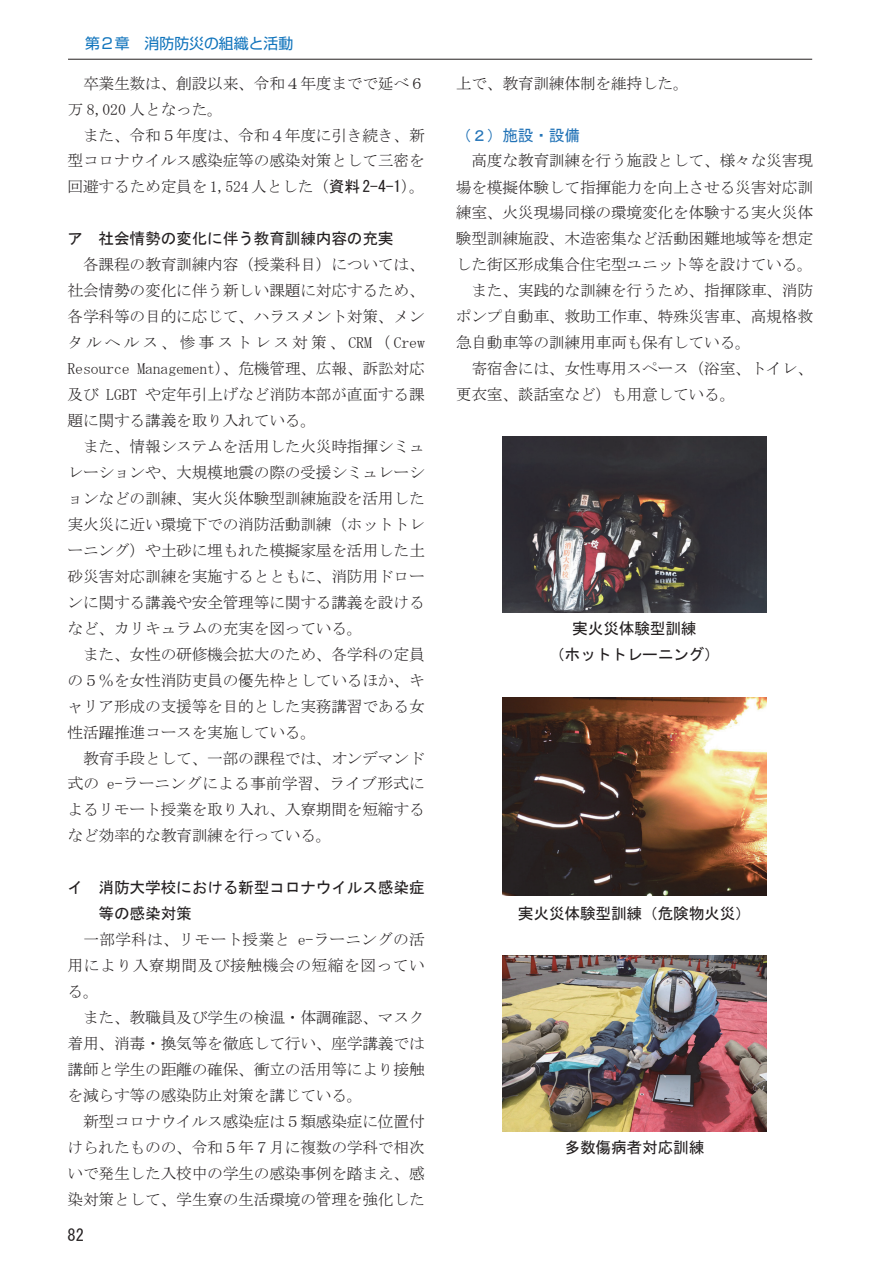
<style>
.page{position:relative;width:893px;height:1263px;background:#fff}
.page>*{position:absolute;margin:0;border:0;box-sizing:border-box;transform-origin:0 0}
.t1{font:16.5px "MS Gothic";color:#231f20}
.t2{font:15.75px/26px "MS Mincho";letter-spacing:-.015em;color:#231f20;text-align:justify}
.t3{font:15.75px/26px "MS Gothic";letter-spacing:-.015em;color:#231f20}
.t4{font:15.75px "MS Gothic";color:#2273b7}
.t5{font:14.85px "Shin Go Pr 6 N";color:#1074bc}
.s1{font-family:"MS Gothic"}
</style>
<div class="page">
<hr style="left:68px;top:59px;width:744px;height:1px;background:#231f20">
<img style="left:503px;top:436px;width:263px;height:176px">
<img style="left:503px;top:698px;width:263px;height:197px">
<img style="left:503px;top:956px;width:263px;height:175px">
<p class="t5" style="left:85px;top:31px;width:210px">第２章　消防防災の組織と活動</p>
<p class="t2" style="left:68px;top:70px;width:359px;text-indent:16px">卒業生数は、創設以来、令和４年度までで延べ６万 8,020 人となった。</p>
<p class="t2" style="left:68px;top:122px;width:359px;text-indent:16px">また、令和５年度は、令和４年度に引き続き、新型コロナウイルス感染症等の感染対策として三密を回避するため定員を 1,524 人とした（<span class="s1">資料 2-4-1</span>）。</p>
<p class="t3" style="left:68px;top:226px;width:328px">ア 社会情勢の変化に伴う教育訓練内容の充実</p>
<p class="t2" style="left:68px;top:252px;width:359px;text-indent:16px">各課程の教育訓練内容（授業科目）については、社会情勢の変化に伴う新しい課題に対応するため、各学科等の目的に応じて、ハラスメント対策、メンタルヘルス、惨事ストレス対策、CRM（Crew Resource Management）、危機管理、広報、訴訟対応及び LGBT や定年引上げなど消防本部が直面する課題に関する講義を取り入れている。</p>
<p class="t2" style="left:68px;top:433px;width:359px;text-indent:16px">また、情報システムを活用した火災時指揮シミュレーションや、大規模地震の際の受援シミュレーションなどの訓練、実火災体験型訓練施設を活用した実火災に近い環境下での消防活動訓練（ホットトレーニング）や土砂に埋もれた模擬家屋を活用した土砂災害対応訓練を実施するとともに、消防用ドローンに関する講義や安全管理等に関する講義を設けるなど、カリキュラムの充実を図っている。</p>
<p class="t2" style="left:68px;top:641px;width:359px;text-indent:16px">また、女性の研修機会拡大のため、各学科の定員の５％を女性消防吏員の優先枠としているほか、キャリア形成の支援等を目的とした実務講習である女性活躍推進コースを実施している。</p>
<p class="t2" style="left:68px;top:745px;width:359px;text-indent:16px">教育手段として、一部の課程では、オンデマンド式の e-ラーニングによる事前学習、ライブ形式によるリモート授業を取り入れ、入寮期間を短縮するなど効率的な教育訓練を行っている。</p>
<p class="t3" style="left:99px;top:875px;width:328px;text-indent:-31px">イ 消防大学校における新型コロナウイルス感染症等の感染対策</p>
<p class="t2" style="left:68px;top:926px;width:359px;text-indent:16px">一部学科は、リモート授業と e-ラーニングの活用により入寮期間及び接触機会の短縮を図っている。</p>
<p class="t2" style="left:68px;top:1004px;width:359px;text-indent:16px">また、教職員及び学生の検温・体調確認、マスク着用、消毒・換気等を徹底して行い、座学講義では講師と学生の距離の確保、衝立の活用等により接触を減らす等の感染防止対策を講じている。</p>
<p class="t2" style="left:68px;top:1108px;width:359px;text-indent:16px">新型コロナウイルス感染症は５類感染症に位置付けられたものの、令和５年７月に複数の学科で相次いで発生した入校中の学生の感染事例を踏まえ、感染対策として、学生寮の生活環境の管理を強化した</p>
<p class="t1" style="left:68px;top:1227px;width:18px">82</p>
<p class="t2" style="left:456px;top:70px;width:235px">上で、教育訓練体制を維持した。</p>
<p class="t4" style="left:456px;top:127px;width:126px">（２）施設・設備</p>
<p class="t2" style="left:471px;top:148px;width:343px">高度な教育訓練を行う施設として、様々な災害現</p>
<p class="t2" style="left:456px;top:174px;width:359px">場を模擬体験して指揮能力を向上させる災害対応訓</p>
<p class="t2" style="left:456px;top:200px;width:359px">練室、火災現場同様の環境変化を体験する実火災体</p>
<p class="t2" style="left:456px;top:226px;width:359px">験型訓練施設、木造密集など活動困難地域等を想定</p>
<p class="t2" style="left:456px;top:252px;width:359px">した街区形成集合住宅型ユニット等を設けている。</p>
<p class="t2" style="left:471px;top:278px;width:343px">また、実践的な訓練を行うため、指揮隊車、消防</p>
<p class="t2" style="left:456px;top:304px;width:359px">ポンプ自動車、救助工作車、特殊災害車、高規格救</p>
<p class="t2" style="left:456px;top:330px;width:297px">急自動車等の訓練用車両も保有している。</p>
<p class="t2" style="left:471px;top:355px;width:343px">寄宿舎には、女性専用スペース（浴室、トイレ、</p>
<p class="t2" style="left:456px;top:381px;width:281px">更衣室、談話室など）も用意している。</p>
<p class="t3" style="left:549px;top:615px;width:172px;text-align:center">実火災体験型訓練<br>（ホットトレーニング）</p>
<p class="t3" style="left:518px;top:901px;width:235px">実火災体験型訓練（危険物火災）</p>
<p class="t3" style="left:564px;top:1134px;width:141px">多数傷病者対応訓練</p>
</div>
